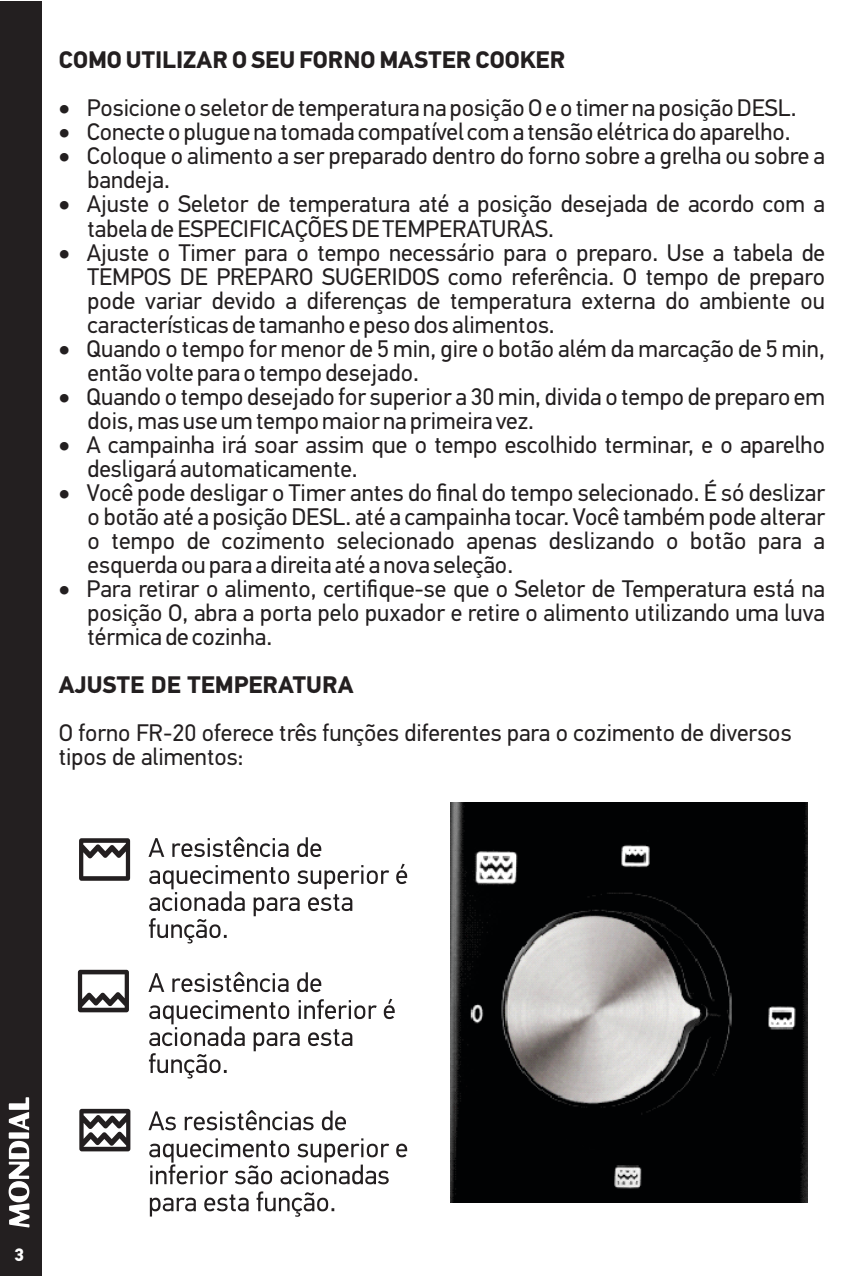
<style>
.page{position:relative;width:851px;height:1276px;background:#fff}
.page>*{position:absolute;margin:0;border:0;box-sizing:border-box;transform-origin:0 0}
.t1{font:24px/24px "PF Din Text Pro";color:#231f20}
.t2{font:700 24px "PF Din Text Pro";color:#231f20}
.t3{font:700 18px "PF Din Text Pro";color:#fff}
</style>
<div class="page">
<div style="left:0;top:1px;width:42px;height:1275px;background:#231f20"></div>
<svg style="left:9px;top:1097px;width:20px;height:130px"></svg>
<img style="left:450px;top:802px;width:357px;height:400px">
<svg style="left:79px;top:838px;width:51px;height:42px"></svg>
<svg style="left:78px;top:969px;width:51px;height:43px"></svg>
<svg style="left:79px;top:1109px;width:51px;height:42px"></svg>
<svg style="left:148px;top:837px;width:259px;height:379px"></svg>
<p class="t2" style="left:59px;top:50px;width:508px">COMO UTILIZAR O SEU FORNO MASTER COOKER</p>
<p class="t1" style="left:59px;top:98px;width:739px">• Posicione o seletor de temperatura na posição O e o timer na posição DESL.</p>
<p class="t1" style="left:59px;top:122px;width:733px">• Conecte o plugue na tomada compatível com a tensão elétrica do aparelho.</p>
<p class="t1" style="left:88px;top:146px;width:739px;text-indent:-29px">• Coloque o alimento a ser preparado dentro do forno sobre a grelha ou sobre a bandeja.</p>
<p class="t1" style="left:88px;top:194px;width:739px;text-indent:-29px">• Ajuste o Seletor de temperatura até a posição desejada de acordo com a tabela de ESPECIFICAÇÕESDETEMPERATURAS.</p>
<p class="t1" style="left:87px;top:242px;width:739px;text-align:justify;text-indent:-29px">• Ajuste o Timer para o tempo necessário para o preparo. Use a tabela de TEMPOS DE PREPARO SUGERIDOS como referência. O tempo de preparo pode variar devido a diferenças de temperatura externa do ambiente ou características de tamanho e peso dos alimentos.</p>
<p class="t1" style="left:87px;top:338px;width:739px;text-indent:-29px">• Quando o tempo for menor de 5 min, gire o botão além da marcação de 5 min, então volte para o tempo desejado.</p>
<p class="t1" style="left:87px;top:386px;width:739px;text-indent:-29px">• Quando o tempo desejado for superior a 30 min, divida o tempo de preparo em dois, mas use um tempo maior na primeira vez.</p>
<p class="t1" style="left:87px;top:434px;width:739px;text-indent:-29px">• A campainha irá soar assim que o tempo escolhido terminar, e o aparelho desligará automaticamente.</p>
<p class="t1" style="left:88px;top:482px;width:739px;text-align:justify;text-indent:-29px">• Você pode desligar o Timer antes do final do tempo selecionado. É só deslizar o botão até a posição DESL. até a campainha tocar. Você também pode alterar o tempo de cozimento selecionado apenas deslizando o botão para a esquerda ou para a direita até a nova seleção.</p>
<p class="t1" style="left:87px;top:578px;width:739px;text-align:justify;text-indent:-29px">• Para retirar o alimento, certifique-se que o Seletor de Temperatura está na posição O, abra a porta pelo puxador e retire o alimento utilizando uma luva térmica de cozinha.</p>
<p class="t2" style="left:59px;top:674px;width:296px">AJUSTE DE TEMPERATURA</p>
<p class="t1" style="left:59px;top:722px;width:734px">O forno FR-20 oferece três funções diferentes para o cozimento de diversos tipos de alimentos:</p>
<p class="t3" style="left:14px;top:1247px;width:11px">3</p>
</div>
